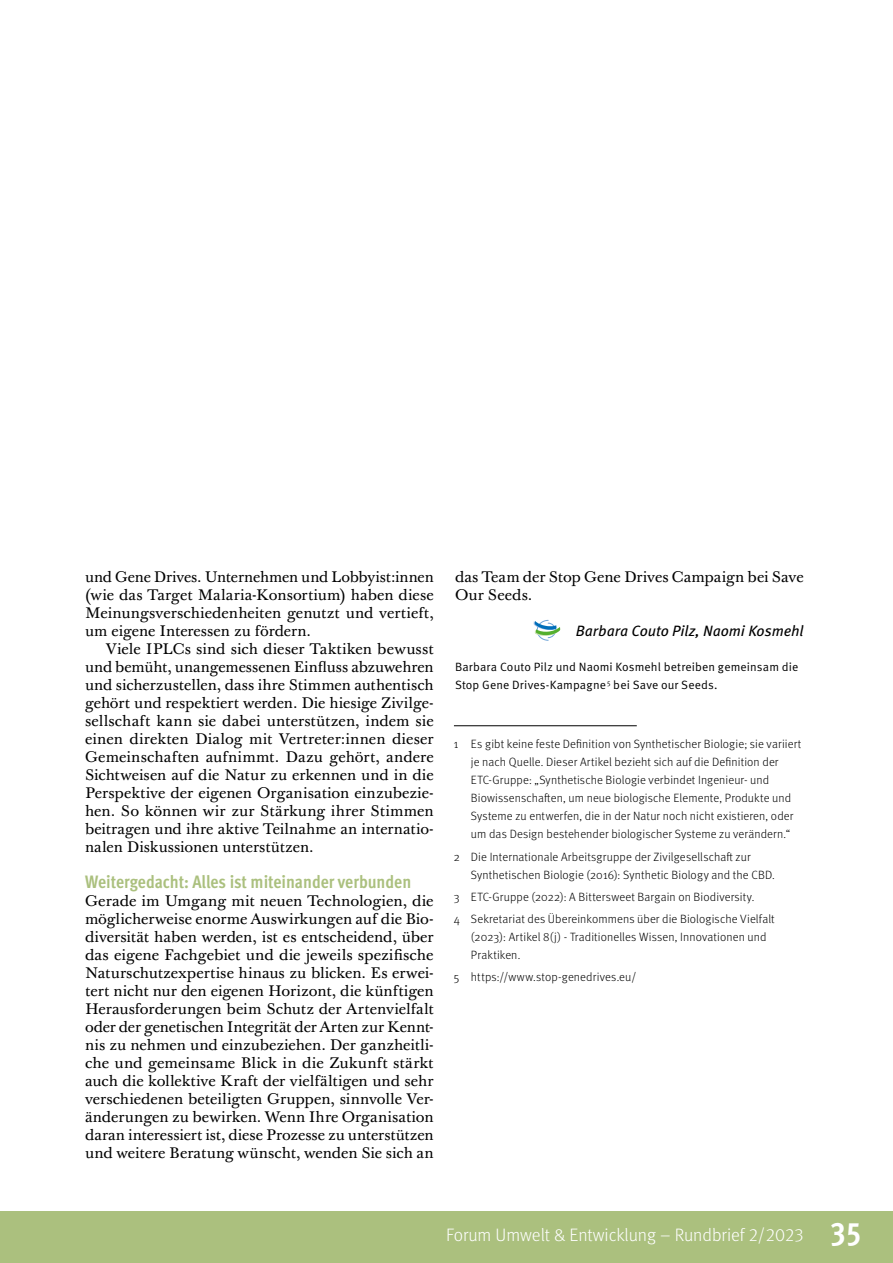
<style>
.page{position:relative;width:893px;height:1263px;background:#fff}
.page>*{position:absolute;margin:0;border:0;box-sizing:border-box;transform-origin:0 0}
.t1{font:700 condensed 18px "Meta Pro";color:#abc07e}
.t2{font:300 18px "Meta Pro";color:#fff}
.t3{font:15px/18px "Baskerville 10 Pro";color:#000;text-align:justify}
.t4{font:italic 15px "Meta Pro";letter-spacing:-.005em;color:#000}
.t5{font:300 12px/18px "Meta Pro";letter-spacing:.01em;color:#000}
.t6{font:12px/18px "Meta Pro Norm";letter-spacing:.01em;color:#000}
.s1{font-weight:700;font-stretch:condensed;font-size:33px}
</style>
<div class="page">
<hr style="left:454px;top:725px;width:183px;height:1px;background:#000">
<svg style="left:534px;top:620px;width:26px;height:21px"></svg>
<div style="left:0;top:1212px;width:893px;height:51px;background:#abc07e"></div>
<p class="t3" style="left:85px;top:568px;width:350px">und Gene Drives. Unternehmen und Lobbyist:innen (wie das Target Malaria-Konsortium) haben diese Meinungsverschiedenheiten genutzt und vertieft, um eigene Interessen zu fördern.</p>
<p class="t3" style="left:85px;top:640px;width:350px;text-indent:21px">Viele IPLCs sind sich dieser Taktiken bewusst und bemüht, unangemessenen Einfluss abzuwehren und sicherzustellen, dass ihre Stimmen authentisch gehört und respektiert werden. Die hiesige Zivilge&shy;sellschaft kann sie dabei unterstützen, indem sie einen direkten Dialog mit Vertreter:innen dieser Gemeinschaften aufnimmt. Dazu gehört, andere Sichtweisen auf die Natur zu erkennen und in die Perspektive der eigenen Organisation einzubezie&shy;hen. So können wir zur Stärkung ihrer Stimmen beitragen und ihre aktive Teilnahme an internatio&shy;nalen Diskussionen unterstützen.</p>
<p class="t1" style="left:85px;top:867px;width:328px">Weitergedacht: Alles ist miteinander verbunden</p>
<p class="t3" style="left:85px;top:892px;width:350px">Gerade im Umgang mit neuen Technologien, die möglicherweise enorme Auswirkungen auf die Bio&shy;diversität haben werden, ist es entscheidend, über das eigene Fachgebiet und die jeweils spezifische Naturschutzexpertise hinaus zu blicken. Es erwei&shy;tert nicht nur den eigenen Horizont, die künftigen Herausforderungen beim Schutz der Artenvielfalt oder der genetischen Integrität der Arten zur Kennt&shy;nis zu nehmen und einzubeziehen. Der ganzheitli&shy;che und gemeinsame Blick in die Zukunft stärkt auch die kollektive Kraft der vielfältigen und sehr verschiedenen beteiligten Gruppen, sinnvolle Ver&shy;änderungen zu bewirken. Wenn Ihre Organisation daran interessiert ist, diese Prozesse zu unterstützen und weitere Beratung wünscht, wenden Sie sich an</p>
<p class="t3" style="left:455px;top:568px;width:350px">das Team der Stop Gene Drives Campaign bei Save<br>Our Seeds.</p>
<p class="t4" style="left:576px;top:619px;width:229px">Barbara Couto Pilz, Naomi Kosmehl</p>
<p class="t6" style="left:455px;top:657px;width:345px">Barbara Couto Pilz und Naomi Kosmehl betreiben gemeinsam die<br>Stop Gene Drives-Kampagne <sup>5</sup> bei Save our Seeds.</p>
<p class="t5" style="left:471px;top:734px;width:332px;text-indent:-17px">1 Es gibt keine feste Definition von Synthetischer Biologie; sie variiert je nach Quelle. Dieser Artikel bezieht sich auf die Definition der ETC-Gruppe: „Synthetische Biologie verbindet Ingenieur- und Biowissenschaften, um neue biologische Elemente, Produkte und Systeme zu entwerfen, die in der Natur noch nicht existieren, oder um das Design bestehender biologischer Systeme zu verändern.“</p>
<p class="t5" style="left:471px;top:847px;width:305px;text-indent:-17px">2 Die Internationale Arbeitsgruppe der Zivilgesellschaft zur<br>Synthetischen Biologie (2016): Synthetic Biology and the CBD.</p>
<p class="t5" style="left:454px;top:885px;width:322px;line-height:22.2px">3 ETC-Gruppe (2022): A Bittersweet Bargain on Biodiversity.<br>4 Sekretariat des Übereinkommens über die Biologische Vielfalt</p>
<p class="t5" style="left:471px;top:927px;width:297px">(2023): Artikel 8(j) - Traditionelles Wissen, Innovationen und<br>Praktiken.</p>
<p class="t5" style="left:454px;top:967px;width:184px">5 https://www.stop-genedrives.eu/</p>
<p class="t2" style="left:446px;top:1222px;width:417px">Forum Umwelt &amp; Entwicklung – Rundbrief 2/2023 <span class="s1">35</span></p>
</div>
